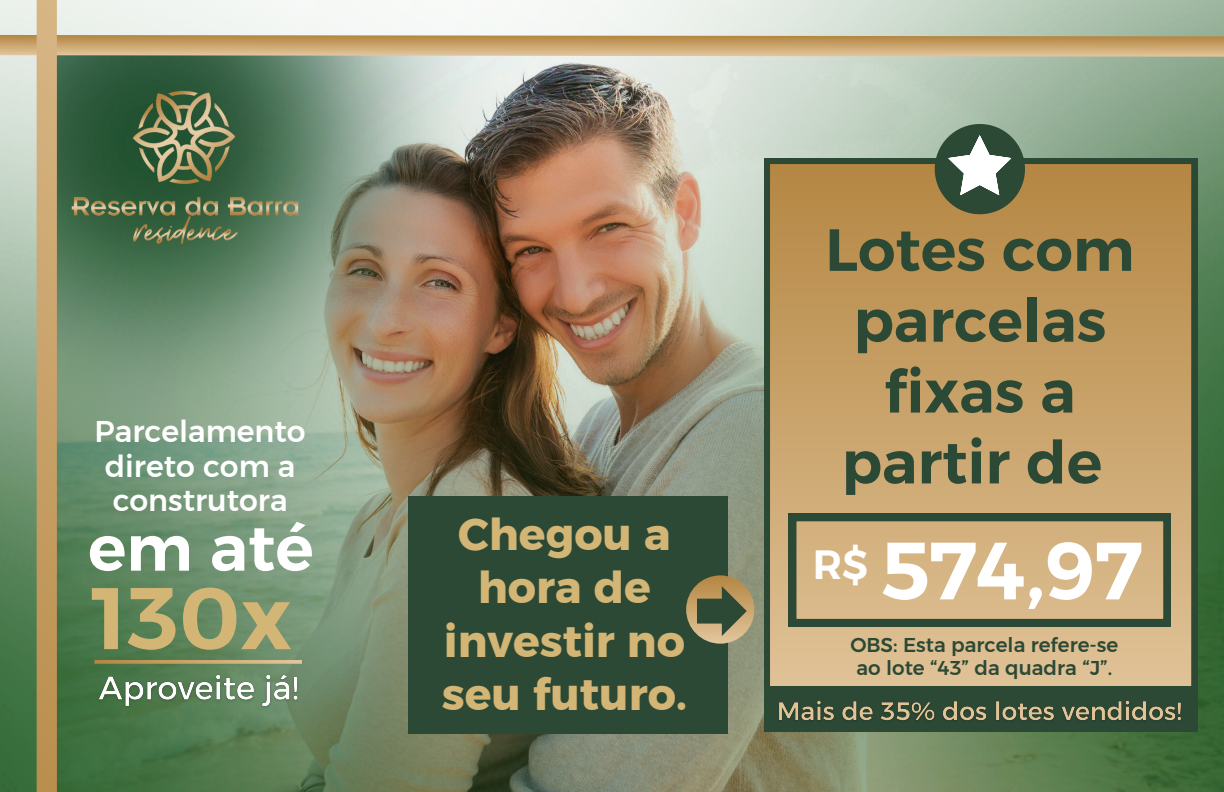
<style>
.page{position:relative;width:1224px;height:792px;background:#fff}
.page>*{position:absolute;margin:0;border:0;box-sizing:border-box;transform-origin:0 0}
.t1{font:700 87.3px "Kief Montaser Semi";color:#d3b575}
.t2{font:700 81px "Kief Montaser Semi";color:#fff}
.t3{font:700 64px "Kief Montaser Semi";color:#fff}
.t4{font:700 59.4px/70.9px "Kief Montaser Semi";color:#2c4935;text-align:center}
.t5{font:44.3px/53.2px "Kief Montaser Bold";color:#d3b575;text-align:center}
.t6{font:700 40.7px "Kief Montaser Semi";color:#fff}
.t7{font:29.9px/34.5px "Kief Montaser Medium";color:#fff;text-align:center}
.t8{font:19.9px/23.2px "Kief Montaser Medium";color:#2c4935;text-align:center}
</style>
<div class="page">
<img style="left:1059px;top:0;width:165px;height:792px">
<img style="left:0;top:0;width:1059px;height:792px">
<svg style="left:764px;top:158px;width:433px;height:528px;background:#bf9c65"></svg>
<div style="left:935px;top:124px;width:90px;height:90px;background:#2c4935;border-radius:50%"></div>
<svg style="left:948px;top:135px;width:63px;height:60px"></svg>
<svg style="left:789px;top:514px;width:382px;height:112px;background:#baa377"></svg>
<div style="left:764px;top:686px;width:433px;height:45px;background:#2c4935"></div>
<img style="left:779px;top:700px;width:402px;height:21px">
<div style="left:408px;top:496px;width:319px;height:238px;background:#2c4935"></div>
<svg style="left:686px;top:575px;width:68px;height:69px"></svg>
<svg style="left:697px;top:586px;width:50px;height:50px"></svg>
<svg style="left:94px;top:660px;width:208px;height:4px"></svg>
<img style="left:57px;top:67px;width:267px;height:236px">
<svg style="left:0;top:25px;width:1224px;height:42px;background:#c5bb9a"></svg>
<div style="left:37px;top:0;width:20px;height:792px;background:linear-gradient(to bottom,#d7b686,#ba8e4d)"></div>
<img style="left:93px;top:668px;width:211px;height:47px">
<h2 class="t7" style="left:95px;top:414px;width:213px">Parcelamento direto com a construtora</h2>
<p class="t3" style="left:88px;top:509px;width:227px">em até</p>
<h4 class="t1" style="left:92px;top:565px;width:201px">130x</h4>
<h5 class="t5" style="left:442px;top:508px;width:246px">Chegou a hora de investir no seu futuro.</h5>
<p class="t4" style="left:825px;top:214px;width:311px">Lotes com parcelas fixas a partir de</p>
<p class="t2" style="left:880px;top:521px;width:265px">574,97</p>
<p class="t8" style="left:850px;top:633px;width:269px">OBS: Esta parcela refere-se ao lote “43” da quadra “J”.</p>
<p class="t6" style="left:813px;top:539px;width:57px">R$</p>
</div>
